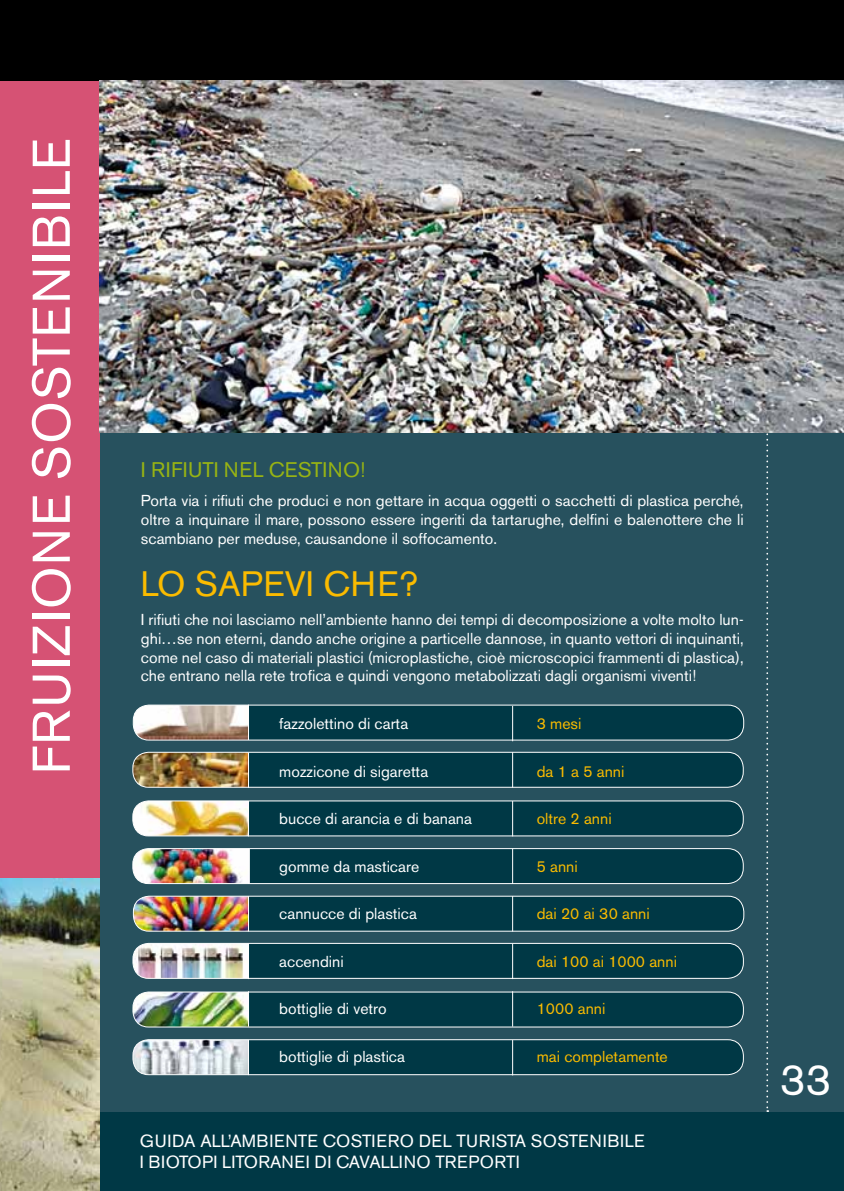
<style>
.page{position:relative;width:844px;height:1191px;background:#fff}
.page>*{position:absolute;margin:0;border:0;box-sizing:border-box;transform-origin:0 0}
.t1{font:52.5px "Akzidenz Grotesk BE";letter-spacing:.04em;color:#fff}
.t2{font:43.75px "Akzidenz Grotesk BE";color:#fff}
.t3{font:35px "Akzidenz Grotesk BE";color:#fabb00}
.t4{font:21px "Akzidenz Grotesk BE";letter-spacing:.01em;color:#97b314}
.t5{font:17.5px "Akzidenz Grotesk BE";letter-spacing:.02em;color:#fff}
.t6{font:15.75px/18.9px "Akzidenz Grotesk BE";color:#fff;text-align:justify}
.t7{font:15.75px "Akzidenz Grotesk BE";color:#fabb00}
</style>
<div class="page">
<div style="left:0;top:0;width:843px;height:1191px;background:#27515e"></div>
<div style="left:0;top:1112px;width:843px;height:79px;background:#003845"></div>
<div style="left:0;top:81px;width:99px;height:1029px;background:#d65274"></div>
<img style="left:0;top:878px;width:99px;height:313px">
<svg style="left:766px;top:433px;width:2px;height:679px"></svg>
<div style="left:0;top:0;width:843px;height:81px;background:#000"></div>
<img style="left:99px;top:81px;width:744px;height:352px">
<div style="left:133px;top:705px;width:610px;height:35px;background:#003845;border-radius:16px"></div>
<img style="left:133px;top:706px;width:115px;height:34px">
<div style="left:133px;top:704px;width:611px;height:36px;border:1px solid #fff;border-radius:16px"></div>
<div style="left:133px;top:896px;width:610px;height:35px;background:#003845;border-radius:16px"></div>
<img style="left:133px;top:897px;width:115px;height:34px">
<div style="left:133px;top:895px;width:611px;height:36px;border:1px solid #fff;border-radius:16px"></div>
<div style="left:133px;top:752px;width:610px;height:35px;background:#003845;border-radius:16px"></div>
<img style="left:133px;top:752px;width:115px;height:35px">
<div style="left:132px;top:752px;width:611px;height:35px;border:1px solid #fff;border-radius:16px"></div>
<div style="left:133px;top:943px;width:610px;height:35px;background:#003845;border-radius:16px"></div>
<img style="left:133px;top:943px;width:115px;height:35px">
<div style="left:132px;top:943px;width:611px;height:35px;border:1px solid #fff;border-radius:16px"></div>
<div style="left:133px;top:801px;width:610px;height:35px;background:#003845;border-radius:16px"></div>
<img style="left:134px;top:802px;width:114px;height:34px">
<div style="left:132px;top:800px;width:611px;height:36px;border:1px solid #fff;border-radius:16px"></div>
<div style="left:133px;top:992px;width:610px;height:35px;background:#003845;border-radius:16px"></div>
<img style="left:134px;top:993px;width:114px;height:34px">
<div style="left:132px;top:991px;width:611px;height:36px;border:1px solid #fff;border-radius:16px"></div>
<div style="left:133px;top:848px;width:610px;height:35px;background:#003845;border-radius:16px"></div>
<img style="left:133px;top:850px;width:117px;height:33px">
<div style="left:132px;top:848px;width:611px;height:36px;border:1px solid #fff;border-radius:16px"></div>
<div style="left:133px;top:1039px;width:610px;height:35px;background:#003845;border-radius:16px"></div>
<img style="left:134px;top:1041px;width:114px;height:33px">
<div style="left:132px;top:1039px;width:611px;height:36px;border:1px solid #fff;border-radius:16px"></div>
<hr style="left:512px;top:752px;width:1px;height:35px;background:#fff">
<hr style="left:248px;top:801px;width:1px;height:35px;background:#fff">
<hr style="left:512px;top:801px;width:1px;height:35px;background:#fff">
<hr style="left:248px;top:848px;width:1px;height:36px;background:#fff">
<hr style="left:512px;top:848px;width:1px;height:36px;background:#fff">
<hr style="left:248px;top:896px;width:1px;height:35px;background:#fff">
<hr style="left:512px;top:896px;width:1px;height:35px;background:#fff">
<hr style="left:248px;top:943px;width:1px;height:36px;background:#fff">
<hr style="left:512px;top:943px;width:1px;height:36px;background:#fff">
<hr style="left:248px;top:991px;width:1px;height:35px;background:#fff">
<hr style="left:512px;top:991px;width:1px;height:35px;background:#fff">
<hr style="left:248px;top:1039px;width:1px;height:36px;background:#fff">
<hr style="left:512px;top:1040px;width:1px;height:35px;background:#fff">
<hr style="left:248px;top:704px;width:1px;height:36px;background:#fff">
<hr style="left:248px;top:752px;width:1px;height:35px;background:#fff">
<hr style="left:512px;top:706px;width:1px;height:35px;background:#fff">
<h1 class="t1" style="left:20px;top:774px;width:637px;rotate:-90deg">FRUIZIONE SOSTEN IBILE</h1>
<h3 class="t4" style="left:141px;top:457px;width:226px">I RIFIUTI N EL CESTINO !</h3>
<p class="t6" style="left:141px;top:491px;width:604px">Porta via i rifiuti che produci e non gettare in acqua oggetti o sacchetti di plastica perché, oltre a inquinare il mare, possono essere ingeriti da tartarughe, delfini e balenottere che li scambiano per meduse, causandone il soffocamento.</p>
<h3 class="t3" style="left:141px;top:563px;width:75px">Lo sapevi</h3>
<h3 class="t3" style="left:323px;top:563px;width:26px">che</h3>
<h3 class="t3" style="left:398px;top:563px;width:21px">?</h3>
<p class="t6" style="left:141px;top:610px;width:604px">I rifiuti che noi lasciamo nell’ambiente hanno dei tempi di decomposizione a volte molto lun&shy;ghi…se non eterni, dando anche origine a particelle dannose, in quanto vettori di inquinanti, come nel caso di materiali plastici (microplastiche, cioè microscopici frammenti di plastica), che entrano nella rete trofica e quindi vengono metabolizzati dagli organismi viventi!</p>
<p class="t6" style="left:279px;top:714px;width:130px">fazzolettino di carta</p>
<p class="t7" style="left:536px;top:714px;width:46px">3 mesi</p>
<p class="t6" style="left:279px;top:761px;width:150px">mozzicone di sigaretta</p>
<p class="t7" style="left:536px;top:761px;width:89px">da 1 a 5 anni</p>
<p class="t6" style="left:279px;top:809px;width:194px">bucce di arancia e di banana</p>
<p class="t7" style="left:536px;top:809px;width:76px">oltre 2 anni</p>
<p class="t6" style="left:279px;top:856px;width:141px">gomme da masticare</p>
<p class="t7" style="left:536px;top:856px;width:43px">5 anni</p>
<p class="t6" style="left:279px;top:904px;width:139px">cannucce di plastica</p>
<p class="t7" style="left:536px;top:904px;width:114px">dai 20 ai 30 anni</p>
<p class="t6" style="left:279px;top:952px;width:66px">accendini</p>
<p class="t7" style="left:536px;top:952px;width:142px">dai 100 ai 1000 anni</p>
<p class="t6" style="left:279px;top:999px;width:109px">bottiglie di vetro</p>
<p class="t7" style="left:536px;top:999px;width:70px">1000 anni</p>
<p class="t6" style="left:279px;top:1047px;width:127px">bottiglie di plastica</p>
<p class="t7" style="left:536px;top:1047px;width:132px">mai completamente</p>
<p class="t5" style="left:140px;top:1130px;width:328px">GUIDA ALL’aM BIENTE COSTIERO del turista</p>
<p class="t5" style="left:530px;top:1130px;width:38px">soste</p>
<p class="t5" style="left:589px;top:1130px;width:55px">nibile</p>
<p class="t5" style="left:140px;top:1151px;width:317px">I bi otopi litoranei di Cavalli no Trep</p>
<p class="t5" style="left:480px;top:1151px;width:24px">orti</p>
<h2 class="t2" style="left:780px;top:1054px;width:53px">33</h2>
</div>
